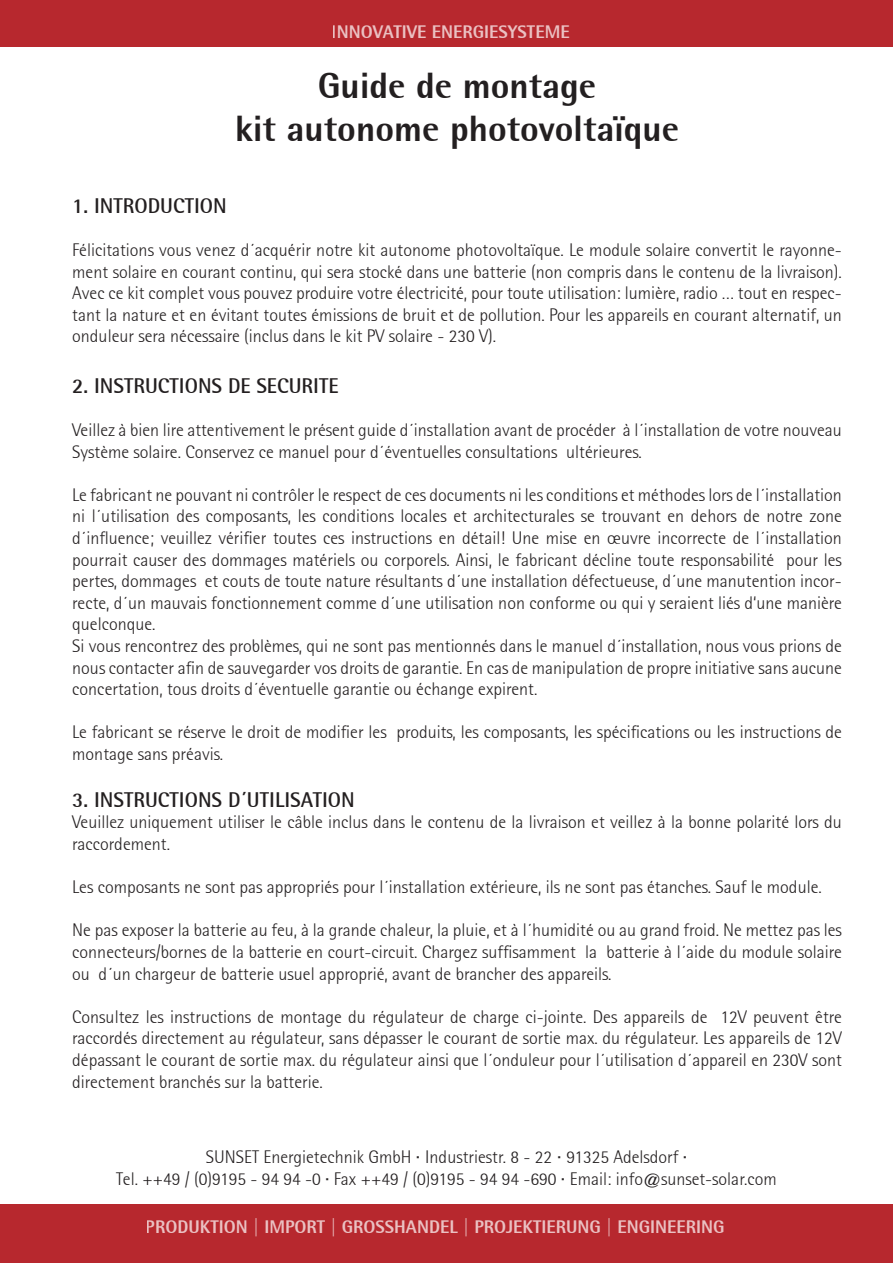
<style>
.page{position:relative;width:893px;height:1263px;background:#fff}
.page>*{position:absolute;margin:0;border:0;box-sizing:border-box;transform-origin:0 0}
.t1{font:800 36px "Rotis Semi Sans";color:#231f20}
.t2{font:700 21px "Rotis Semi Sans";color:#231f20}
.t3{font:300 18px/21.6px "Rotis Semisans";color:#231f20;text-align:justify}
.t4{font:800 18px "Rotis Semi Sans";color:#fff}
.s1{font-family:"Rotis Semi Sans";font-weight:700}
</style>
<div class="page">
<div style="left:0;top:0;width:893px;height:47px;background:#b7282e"></div>
<div style="left:0;top:1205px;width:893px;height:58px;background:#b7282e"></div>
<p class="t4" style="left:332px;top:21px;width:239px">INNOVATIVE ENERGIESYSTEME</p>
<p class="t1" style="left:318px;top:62px;width:280px">Guide de montage</p>
<p class="t1" style="left:235px;top:106px;width:445px">kit autonome photovoltaïque</p>
<p class="t2" style="left:72px;top:193px;width:156px">1. INTRODUCTION</p>
<p class="t3" style="left:72px;top:239px;width:771px">Félicitations vous venez d´acquérir notre kit autonome photovoltaïque. Le module solaire convertit le rayonne&shy;ment solaire en courant continu, qui sera stocké dans une batterie (non compris dans le contenu de la livraison).<br>Avec ce kit complet vous pouvez produire votre électricité, pour toute utilisation: lumière, radio … tout en respec&shy;tant la nature et en évitant toutes émissions de bruit et de pollution. Pour les appareils en courant alternatif, un onduleur sera nécessaire (inclus dans le kit PV solaire - 230 V).</p>
<p class="t2" style="left:72px;top:373px;width:268px">2. INSTRUCTIONS DE SECURITE</p>
<p class="t3" style="left:72px;top:419px;width:771px">Veillez à bien lire attentivement le présent guide d´installation avant de procéder à l´installation de votre nouveau<br>Système solaire. Conservez ce manuel pour d´éventuelles consultations ultérieures.</p>
<p class="t3" style="left:72px;top:484px;width:771px">Le fabricant ne pouvant ni contrôler le respect de ces documents ni les conditions et méthodes lors de l´installation ni l´utilisation des composants, les conditions locales et architecturales se trouvant en dehors de notre zone d´influence; veuillez vérifier toutes ces instructions en détail! Une mise en œuvre incorrecte de l´installation pourrait causer des dommages matériels ou corporels. Ainsi, le fabricant décline toute responsabilité pour les pertes, dommages et couts de toute nature résultants d´une installation défectueuse, d´une manutention incor&shy;recte, d´un mauvais fonctionnement comme d´une utilisation non conforme ou qui y seraient liés d‘une manière quelconque.</p>
<p class="t3" style="left:72px;top:635px;width:771px">Si vous rencontrez des problèmes, qui ne sont pas mentionnés dans le manuel d´installation, nous vous prions de nous contacter afin de sauvegarder vos droits de garantie. En cas de manipulation de propre initiative sans aucune concertation, tous droits d´éventuelle garantie ou échange expirent.</p>
<p class="t3" style="left:72px;top:721px;width:771px">Le fabricant se réserve le droit de modifier les produits, les composants, les spécifications ou les instructions de montage sans préavis.</p>
<p class="t2" style="left:72px;top:787px;width:284px">3. INSTRUCTIONS D´UTILISATION</p>
<p class="t3" style="left:72px;top:811px;width:771px">Veuillez uniquement utiliser le câble inclus dans le contenu de la livraison et veillez à la bonne polarité lors du raccordement.</p>
<p class="t3" style="left:72px;top:876px;width:751px">Les composants ne sont pas appropriés pour l´installation extérieure, ils ne sont pas étanches. Sauf le module.</p>
<p class="t3" style="left:72px;top:919px;width:771px">Ne pas exposer la batterie au feu, à la grande chaleur, la pluie, et à l´humidité ou au grand froid. Ne mettez pas les connecteurs/bornes de la batterie en court-circuit. Chargez suffisamment la batterie à l´aide du module solaire ou d´un chargeur de batterie usuel approprié, avant de brancher des appareils.</p>
<p class="t3" style="left:72px;top:1006px;width:771px">Consultez les instructions de montage du régulateur de charge ci-jointe. Des appareils de 12V peuvent être raccordés directement au régulateur, sans dépasser le courant de sortie max. du régulateur. Les appareils de 12V dépassant le courant de sortie max. du régulateur ainsi que l´onduleur pour l´utilisation d´appareil en 230V sont directement branchés sur la batterie.</p>
<p class="t3" style="left:206px;top:1146px;width:483px">SUNSET Energietechnik GmbH <span class="s1">·</span> Industriestr. 8 - 22 <span class="s1">·</span> 91325 Adelsdorf <span class="s1">·</span></p>
<p class="t3" style="left:116px;top:1168px;width:662px">Tel. ++49 / (0)9195 - 94 94 -0 <span class="s1">·</span> Fax ++49 / (0)9195 - 94 94 -690 <span class="s1">·</span> Email: info@sunset-solar.com</p>
<p class="t4" style="left:146px;top:1215px;width:580px">PRODUKTION | IMPORT | GROSSHANDEL | PROJEKTIERUNG | ENGINEERING</p>
</div>
